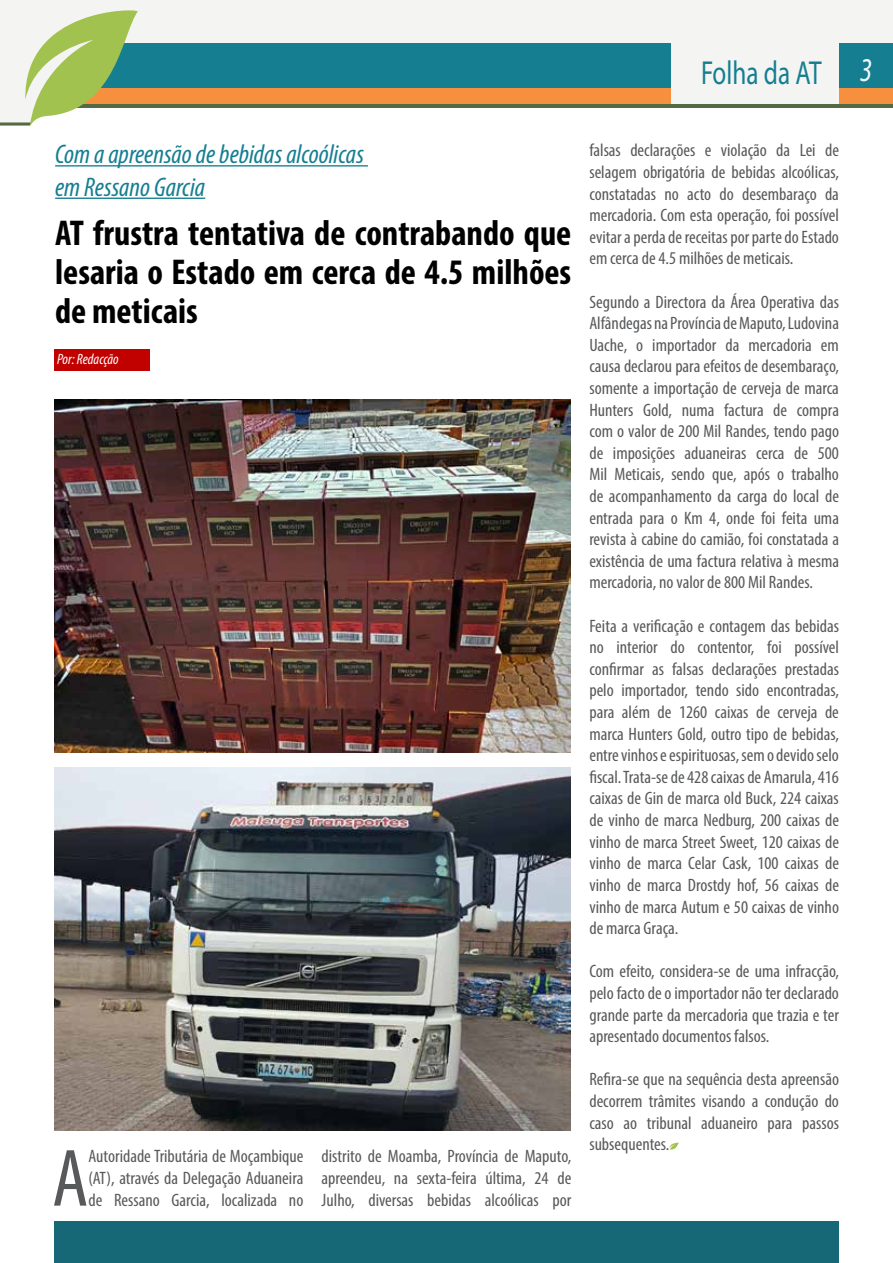
<style>
.page{position:relative;width:893px;height:1263px;background:#fff}
.page>*{position:absolute;margin:0;border:0;box-sizing:border-box;transform-origin:0 0}
.t1{font:condensed 82.05px "Myriad Pro";color:#58595b}
.t2{font:700 condensed 36px/39px "Myriad Pro";color:#000;text-align:justify}
.t3{font:33.3px "Myriad Pro";color:#157e91;scale:.75 1}
.t4{font:italic condensed 27px/32.4px "Myriad Pro";color:#157e91}
.t5{font:condensed 18px/21.6px "Myriad Pro";color:#58595b;text-align:justify}
.t6{font:italic condensed 15px "Myriad Pro";color:#fff}
.s1{font-style:italic;color:#f0f9fd}
</style>
<div class="page">
<div style="left:0;top:0;width:893px;height:108px;background:#f4f4f3"></div>
<div style="left:54px;top:1221px;width:785px;height:42px;background:#176876"></div>
<div style="left:99px;top:44px;width:572px;height:44px;background:#157e91"></div>
<div style="left:839px;top:44px;width:54px;height:44px;background:#157e91"></div>
<div style="left:77px;top:88px;width:594px;height:16px;background:#f6903e"></div>
<div style="left:839px;top:88px;width:54px;height:16px;background:#f6903e"></div>
<hr style="left:67px;top:104px;width:826px;height:3px;background:#546a44">
<svg style="left:0;top:8px;width:138px;height:118px"></svg>
<div style="left:54px;top:349px;width:96px;height:22px;background:#c10000"></div>
<hr style="left:55px;top:165px;width:313px;height:2px;background:#157e91">
<hr style="left:55px;top:198px;width:150px;height:1px;background:#157e91">
<svg style="left:669px;top:1142px;width:10px;height:8px"></svg>
<img style="left:55px;top:400px;width:516px;height:353px">
<img style="left:54px;top:767px;width:517px;height:364px">
<h3 class="t3" style="left:701px;top:53px;width:230px">Folha da AT <span class="s1">3</span></h3>
<h3 class="t4" style="left:55px;top:138px;width:310px">Com a apreensão de bebidas alcoólicas em Ressano Garcia</h3>
<h2 class="t2" style="left:55px;top:212px;width:518px">AT frustra tentativa de contrabando que lesaria o Estado em cerca de 4.5 milhões de meticais</h2>
<p class="t6" style="left:57px;top:350px;width:63px">Por: Redacção</p>
<h1 class="t1" style="left:52px;top:1129px;width:38px">A</h1>
<p class="t5" style="left:88px;top:1145px;width:216px">Autoridade Tributária de Moçambique (AT), através da Delegação Aduaneira de Ressano Garcia, localizada no</p>
<p class="t5" style="left:322px;top:1145px;width:251px">distrito de Moamba, Província de Maputo, apreendeu, na sexta-feira última, 24 de Julho, diversas bebidas alcoólicas por</p>
<p class="t5" style="left:589px;top:139px;width:251px">falsas declarações e violação da Lei de selagem obrigatória de bebidas alcoólicas, constatadas no acto do desembaraço da mercadoria. Com esta operação, foi possível evitar a perda de receitas por parte do Estado em cerca de 4.5 milhões de meticais.</p>
<p class="t5" style="left:589px;top:291px;width:251px">Segundo a Directora da Área Operativa das Alfândegas na Província de Maputo, Ludovina Uache, o importador da mercadoria em causa declarou para efeitos de desembaraço, somente a importação de cerveja de marca Hunters Gold, numa factura de compra com o valor de 200 Mil Randes, tendo pago de imposições aduaneiras cerca de 500<br>Mil Meticais, sendo que, após o trabalho de acompanhamento da carga do local de entrada para o Km 4, onde foi feita uma revista à cabine do camião, foi constatada a existência de uma factura relativa à mesma mercadoria, no valor de 800 Mil Randes.</p>
<p class="t5" style="left:589px;top:615px;width:251px">Feita a verificação e contagem das bebidas no interior do contentor, foi possível confirmar as falsas declarações prestadas pelo importador, tendo sido encontradas, para além de 1260 caixas de cerveja de marca Hunters Gold, outro tipo de bebidas, entre vinhos e espirituosas, sem o devido selo fiscal. Trata-se de 428 caixas de Amarula, 416 caixas de Gin de marca old Buck, 224 caixas de vinho de marca Nedburg, 200 caixas de vinho de marca Street Sweet, 120 caixas de vinho de marca Celar Cask, 100 caixas de vinho de marca Drostdy hof, 56 caixas de vinho de marca Autum e 50 caixas de vinho de marca Graça.</p>
<p class="t5" style="left:589px;top:960px;width:251px">Com efeito, considera-se de uma infracção, pelo facto de o importador não ter declarado grande parte da mercadoria que trazia e ter apresentado documentos falsos.</p>
<p class="t5" style="left:589px;top:1068px;width:251px">Refira-se que na sequência desta apreensão decorrem trâmites visando a condução do caso ao tribunal aduaneiro para passos subsequentes.</p>
</div>
